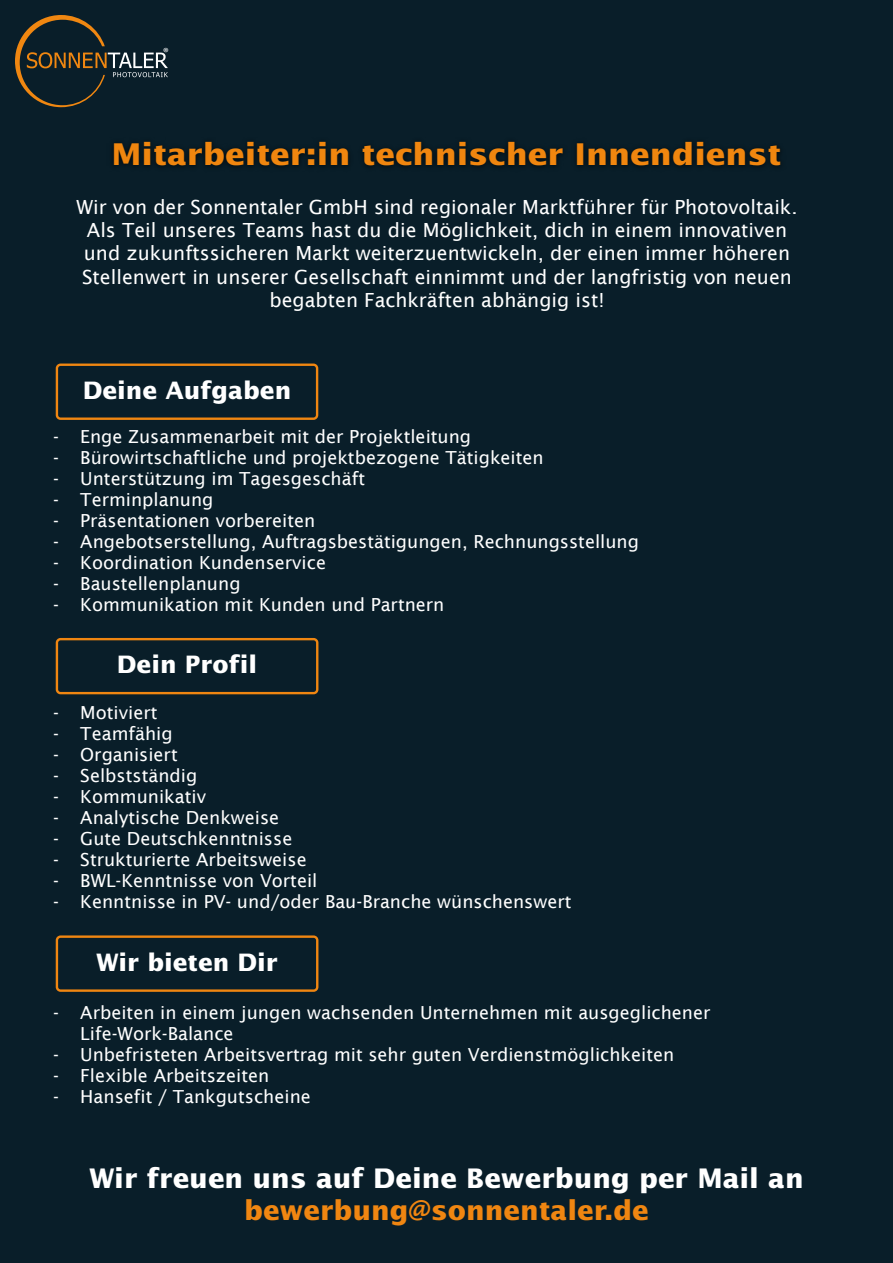
<style>
.page{position:relative;width:893px;height:1263px;background:#091e29}
.page>*{position:absolute;margin:0;border:0;box-sizing:border-box;transform-origin:0 0}
.t1{font:700 30px "Lucida Sans";color:#f0860f;scale:1.07 1}
.t2{font:700 27px "Lucida Sans";color:#fff}
.t3{font:700 27px "Lucida Sans";color:#f08611}
.t4{font:700 24px "Lucida Sans";color:#fff}
.t5{font:19.5px/23.4px "Lucida Sans";color:#fff;text-align:center}
.t6{font:18px/21px "Lucida Sans";color:#fff}
.t7{font:13.35px "Myriad Pro";color:#fff}
</style>
<div class="page">
<div style="left:56px;top:363px;width:262px;height:57px;border:2px solid #f08611;border-radius:4px"></div>
<div style="left:56px;top:638px;width:262px;height:56px;border:2px solid #f08611;border-radius:4px"></div>
<div style="left:56px;top:935px;width:262px;height:57px;border:2px solid #f08611;border-radius:4px"></div>
<svg style="left:15px;top:15px;width:153px;height:92px"></svg>
<p class="t7" style="left:163px;top:44px;width:7px">®</p>
<h1 class="t1" style="left:111px;top:137px;width:628px">Mitarbeiter:in technischer Innendienst</h1>
<p class="t5" style="left:77px;top:195px;width:722px">Wir von der Sonnentaler GmbH sind regionaler Marktführer für Photovoltaik.<br>Als Teil unseres Teams hast du die Möglichkeit, dich in einem innovativen und zukunftssicheren Markt weiterzuentwickeln, der einen immer höheren Stellenwert in unserer Gesellschaft einnimmt und der langfristig von neuen begabten Fachkräften abhängig ist!</p>
<h3 class="t4" style="left:83px;top:377px;width:210px">Deine Aufgaben</h3>
<p class="t6" style="left:53px;top:426px;width:419px">- Enge Zusammenarbeit mit der Projektleitung</p>
<p class="t6" style="left:53px;top:447px;width:492px">- Bürowirtschaftliche und projektbezogene Tätigkeiten</p>
<p class="t6" style="left:53px;top:468px;width:313px">- Unterstützung im Tagesgeschäft</p>
<p class="t6" style="left:53px;top:489px;width:162px">- Terminplanung</p>
<p class="t6" style="left:53px;top:510px;width:263px">- Präsentationen vorbereiten</p>
<p class="t6" style="left:53px;top:531px;width:587px">- Angebotserstellung, Auftragsbestätigungen, Rechnungsstellung</p>
<p class="t6" style="left:53px;top:552px;width:274px">- Koordination Kundenservice</p>
<p class="t6" style="left:53px;top:573px;width:189px">- Baustellenplanung</p>
<p class="t6" style="left:53px;top:594px;width:393px">- Kommunikation mit Kunden und Partnern</p>
<h3 class="t4" style="left:117px;top:651px;width:142px">Dein Profil</h3>
<p class="t6" style="left:53px;top:702px;width:106px">- Motiviert</p>
<p class="t6" style="left:53px;top:723px;width:121px">- Teamfähig</p>
<p class="t6" style="left:53px;top:744px;width:126px">- Organisiert</p>
<p class="t6" style="left:53px;top:765px;width:145px">- Selbstständig</p>
<p class="t6" style="left:53px;top:786px;width:154px">- Kommunikativ</p>
<p class="t6" style="left:53px;top:807px;width:227px">- Analytische Denkweise</p>
<p class="t6" style="left:53px;top:828px;width:241px">- Gute Deutschkenntnisse</p>
<p class="t6" style="left:53px;top:849px;width:255px">- Strukturierte Arbeitsweise</p>
<p class="t6" style="left:53px;top:870px;width:266px">- BWL-Kenntnisse von Vorteil</p>
<p class="t6" style="left:53px;top:891px;width:520px">- Kenntnisse in PV- und/oder Bau-Branche wünschenswert</p>
<h3 class="t4" style="left:96px;top:949px;width:183px">Wir bieten Dir</h3>
<p class="t6" style="left:80px;top:1002px;width:632px;text-indent:-27px">- Arbeiten in einem jungen wachsenden Unternehmen mit ausgeglichener<br>Life-Work-Balance</p>
<p class="t6" style="left:53px;top:1044px;width:622px">- Unbefristeten Arbeitsvertrag mit sehr guten Verdienstmöglichkeiten</p>
<p class="t6" style="left:53px;top:1065px;width:218px">- Flexible Arbeitszeiten</p>
<p class="t6" style="left:53px;top:1086px;width:259px">- Hansefit / Tankgutscheine</p>
<h2 class="t2" style="left:89px;top:1163px;width:716px">Wir freuen uns auf Deine Bewerbung per Mail an</h2>
<h2 class="t3" style="left:244px;top:1195px;width:406px">bewerbung@sonnentaler.de</h2>
</div>
